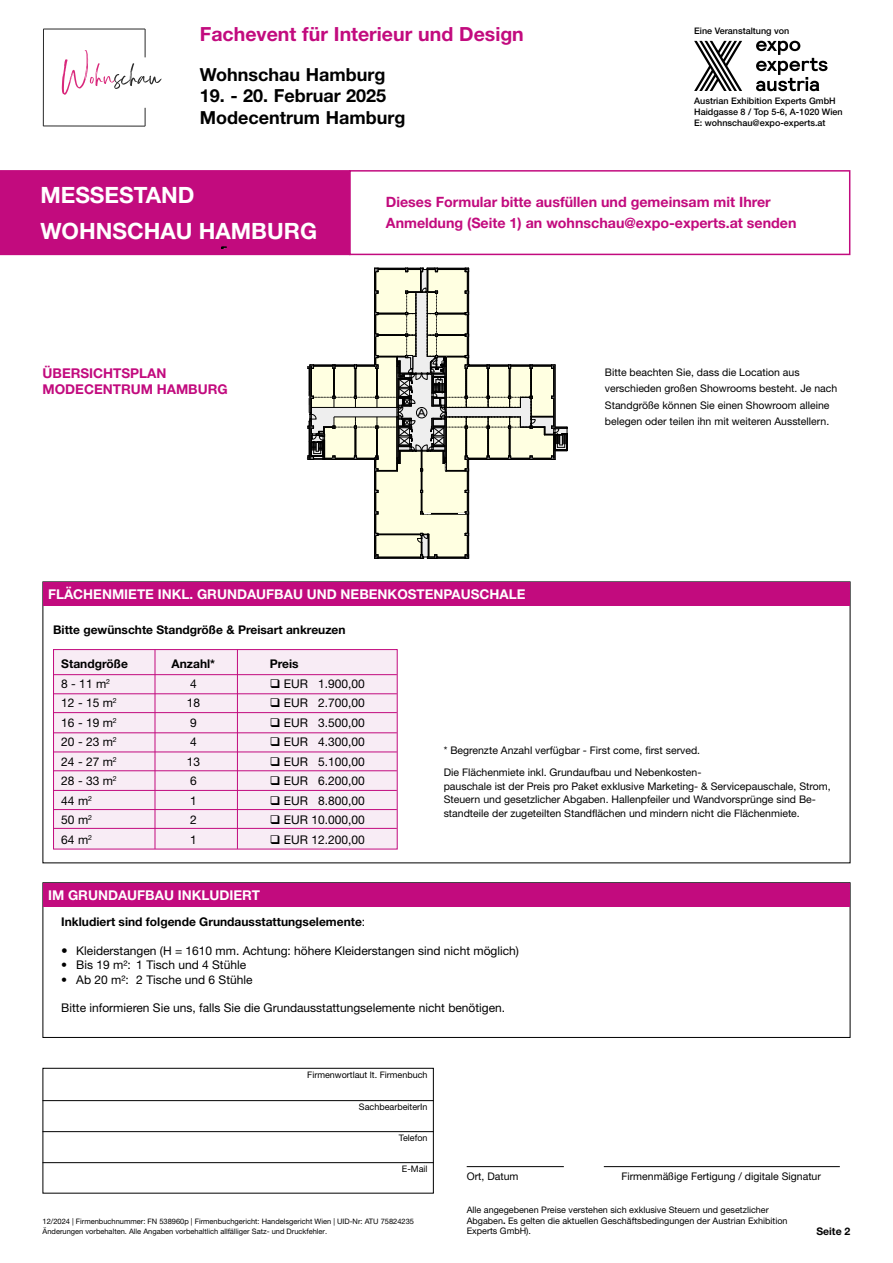
<style>
.page{position:relative;width:893px;height:1263px;background:#fff}
.page>*{position:absolute;margin:0;border:0;box-sizing:border-box;transform-origin:0 0}
.t1{font:700 22.5px/36px "Helvetica Neue LT Std";color:#fff}
.t2{font:700 19.5px "Helvetica Neue LT Pro";color:#c20b7e}
.t3{font:700 18px/21.6px "Helvetica Neue LT Pro";color:#000}
.t4{font:700 14.25px/21px "Helvetica Neue LT Pro";color:#c20b7e}
.t5{font:700 13.5px "Helvetica Neue LT Std";color:#fff}
.t6{font:700 13.5px/16.2px "Helvetica Neue LT Std";color:#c20b7e}
.t7{font:12px "Helvetica Neue LT Pro";color:#000}
.t8{font:700 12px "Helvetica Neue LT Pro";color:#000}
.t9{font:10.5px/16.5px "Helvetica Neue LT Pro";color:#000}
.t10{font:700 10.5px "Helvetica Neue LT Pro";color:#000}
.t11{font:600 10.2px "Montserrat";color:#000}
.t12{font:9px/10.8px "Helvetica Neue LT Std";color:#000}
.t13{font:500 9px/10.8px "Helvetica Neue LT Std";color:#000}
.t14{font:7.5px "Helvetica Neue LT Std";color:#000}
.t15{font:7.5px "Helvetica Neue LT Pro";color:#000}
.s1{font-weight:400}
.s2{font-family:"Helvetica Neue LT Std"}
.s3{font-weight:700}
</style>
<div class="page">
<svg style="left:756px;top:41px;width:71px;height:50px"></svg>
<svg style="left:694px;top:41px;width:48px;height:50px"></svg>
<hr style="left:43px;top:29px;width:1px;height:97px;background:#292929">
<svg style="left:62px;top:29px;width:100px;height:66px"></svg>
<hr style="left:43px;top:29px;width:102px;height:1px;background:#292929">
<hr style="left:43px;top:125px;width:102px;height:2px;background:#292929">
<svg style="left:145px;top:108px;width:1px;height:18px"></svg>
<hr style="left:467px;top:1166px;width:97px;height:1px;background:#000">
<div style="left:43px;top:1068px;width:391px;height:125px;border:1px solid #000"></div>
<hr style="left:43px;top:1100px;width:391px;height:1px;background:#000">
<hr style="left:43px;top:1131px;width:391px;height:1px;background:#000">
<hr style="left:43px;top:1162px;width:391px;height:1px;background:#000">
<div style="left:1px;top:171px;width:349px;height:83px;background:#c20b7e"></div>
<div style="left:0;top:170px;width:350px;height:85px;border:2px solid #c20b7e"></div>
<hr style="left:604px;top:1166px;width:236px;height:1px;background:#000">
<div style="left:349px;top:170px;width:501px;height:85px;border:2px solid #c20b7e"></div>
<svg style="left:307px;top:268px;width:261px;height:291px"></svg>
<div style="left:43px;top:882px;width:807px;height:156px;border:1px solid #000"></div>
<div style="left:43px;top:883px;width:807px;height:24px;background:#c20b7e"></div>
<div style="left:43px;top:582px;width:807px;height:24px;background:#c20b7e"></div>
<div style="left:53px;top:649px;width:345px;height:200px;background:#f8ecf5;border:1px solid #c20b7e"></div>
<hr style="left:155px;top:649px;width:1px;height:200px;background:#c20b7e">
<hr style="left:237px;top:649px;width:1px;height:200px;background:#c20b7e">
<hr style="left:53px;top:693px;width:344px;height:1px;background:#c20b7e">
<hr style="left:53px;top:712px;width:344px;height:1px;background:#c20b7e">
<hr style="left:53px;top:674px;width:344px;height:1px;background:#c20b7e">
<hr style="left:53px;top:751px;width:344px;height:1px;background:#c20b7e">
<hr style="left:53px;top:770px;width:344px;height:1px;background:#c20b7e">
<hr style="left:53px;top:732px;width:344px;height:1px;background:#c20b7e">
<hr style="left:53px;top:809px;width:344px;height:1px;background:#c20b7e">
<hr style="left:53px;top:828px;width:344px;height:1px;background:#c20b7e">
<hr style="left:53px;top:790px;width:344px;height:1px;background:#c20b7e">
<h2 class="t2" style="left:200px;top:22px;width:325px">Fachevent für Interieur und Design</h2>
<h3 class="t3" style="left:200px;top:63px;width:187px">Wohnschau Hamburg</h3>
<h3 class="t3" style="left:200px;top:85px;width:207px">19. - 20. Februar 2025<br>Modecentrum Hamburg</h3>
<p class="t13" style="left:694px;top:25px;width:97px">Eine Veranstaltung von</p>
<p class="t13" style="left:694px;top:95px;width:150px">Austrian Exhibition Experts GmbH<br>Haidgasse 8 / Top 5-6, A-1020 Wien<br>E: wohnschau@expo-experts.at</p>
<h1 class="t1" style="left:40px;top:177px;width:278px">MESSESTAND<br>WOHNSCHAU HAMBURG</h1>
<h3 class="t4" style="left:386px;top:191px;width:412px">Dieses Formular bitte ausfüllen und gemeinsam mit Ihrer<br>Anmeldung (Seite 1) an wohnschau@expo-experts.at senden</h3>
<p class="t6" style="left:43px;top:364px;width:187px">ÜBERSICHTSPLAN<br>MODECENTRUM HAMBURG</p>
<p class="t9" style="left:605px;top:363px;width:234px">Bitte beachten Sie, dass die Location aus verschieden großen Showrooms besteht. Je nach Standgröße können Sie einen Showroom alleine belegen oder teilen ihn mit weiteren Ausstellern.</p>
<p class="t11" style="left:418px;top:405px;width:9px">A</p>
<p class="t5" style="left:48px;top:586px;width:479px">FLÄCHENMIETE INKL. GRUNDAUFBAU UND NEBENKOSTENPAUSCHALE</p>
<p class="t8" style="left:53px;top:622px;width:294px">Bitte gewünschte Standgröße &amp; Preisart ankreuzen</p>
<p class="t8" style="left:61px;top:656px;width:68px">Standgröße</p>
<p class="t8" style="left:172px;top:656px;width:45px">Anzahl*</p>
<p class="t8" style="left:270px;top:656px;width:30px">Preis</p>
<p class="t7" style="left:61px;top:676px;width:50px">8 - 11 m<sup>2</sup></p>
<p class="t7" style="left:190px;top:676px;width:8px">4</p>
<p class="t7" style="left:270px;top:676px;width:96px">❑ EUR 1.900,00</p>
<p class="t7" style="left:61px;top:696px;width:57px">12 - 15 m<sup>2</sup></p>
<p class="t7" style="left:187px;top:696px;width:15px">18</p>
<p class="t7" style="left:270px;top:696px;width:96px">❑ EUR 2.700,00</p>
<p class="t7" style="left:61px;top:715px;width:57px">16 - 19 m<sup>2</sup></p>
<p class="t7" style="left:190px;top:715px;width:8px">9</p>
<p class="t7" style="left:270px;top:715px;width:96px">❑ EUR 3.500,00</p>
<p class="t7" style="left:61px;top:735px;width:57px">20 - 23 m<sup>2</sup></p>
<p class="t7" style="left:190px;top:735px;width:8px">4</p>
<p class="t7" style="left:270px;top:735px;width:96px">❑ EUR 4.300,00</p>
<p class="t7" style="left:61px;top:754px;width:57px">24 - 27 m<sup>2</sup></p>
<p class="t7" style="left:187px;top:754px;width:15px">13</p>
<p class="t7" style="left:270px;top:754px;width:96px">❑ EUR 5.100,00</p>
<p class="t7" style="left:61px;top:774px;width:57px">28 - 33 m<sup>2</sup></p>
<p class="t7" style="left:190px;top:774px;width:8px">6</p>
<p class="t7" style="left:270px;top:774px;width:96px">❑ EUR 6.200,00</p>
<p class="t7" style="left:61px;top:793px;width:32px">44 m<sup>2</sup></p>
<p class="t7" style="left:190px;top:793px;width:8px">1</p>
<p class="t7" style="left:270px;top:793px;width:96px">❑ EUR 8.800,00</p>
<p class="t7" style="left:61px;top:813px;width:32px">50 m<sup>2</sup></p>
<p class="t7" style="left:190px;top:813px;width:8px">2</p>
<p class="t7" style="left:270px;top:813px;width:96px">❑ EUR 10.000,00</p>
<p class="t7" style="left:61px;top:832px;width:32px">64 m<sup>2</sup></p>
<p class="t7" style="left:190px;top:832px;width:8px">1</p>
<p class="t7" style="left:270px;top:832px;width:96px">❑ EUR 12.200,00</p>
<p class="t9" style="left:444px;top:738px;width:259px;line-height:22.5px">* Begrenzte Anzahl verfügbar - First come, first served.<br>Die Flächenmiete inkl. Grundaufbau und Nebenkosten-</p>
<p class="t9" style="left:444px;top:779px;width:389px;line-height:13.5px">pauschale ist der Preis pro Paket exklusive Marketing- &amp; Servicepauschale, Strom,<br>Steuern und gesetzlicher Abgaben. Hallenpfeiler und Wandvorsprünge sind Be&shy;standteile der zugeteilten Standflächen und mindern nicht die Flächenmiete.</p>
<p class="t5" style="left:48px;top:887px;width:213px">IM GRUNDAUFBAU INKLUDIERT</p>
<p class="t8" style="left:61px;top:914px;width:305px">Inkludiert sind folgende Grundausstattungselemente<span class="s1">:</span></p>
<p class="t7" style="left:76px;top:943px;width:444px">Kleiderstangen (H = 1610 mm. Achtung: höhere Kleiderstangen sind nicht möglich)</p>
<p class="t7" style="left:61px;top:957px;width:186px">• Bis 19 m²: 1 Tisch und 4 Stühle</p>
<p class="t7" style="left:61px;top:972px;width:193px">• Ab 20 m²: 2 Tische und 6 Stühle</p>
<p class="t7" style="left:61px;top:1001px;width:445px">Bitte informieren Sie uns, falls Sie die Grundausstattungselemente nicht benötigen.</p>
<p class="t12" style="left:307px;top:1069px;width:122px">Firmenwortlaut lt. Firmenbuch</p>
<p class="t12" style="left:359px;top:1101px;width:70px">SachbearbeiterIn</p>
<p class="t12" style="left:399px;top:1132px;width:30px">Telefon</p>
<p class="t12" style="left:402px;top:1164px;width:27px">E-Mail</p>
<p class="t14" style="left:43px;top:1217px;width:373px">12/2024 | Firmenbuchnummer: FN 538960p | Firmenbuchgericht: Handelsgericht Wien | UID-Nr: ATU 75824235</p>
<p class="t15" style="left:43px;top:1227px;width:286px">Änderungen vorbehalten. Alle Angaben vorbehaltlich allfälliger Satz- und Druckfehler<span class="s2">.</span></p>
<p class="t9" style="left:467px;top:1167px;width:53px">Ort, Datum</p>
<p class="t9" style="left:621px;top:1167px;width:201px">Firmenmäßige Fertigung / digitale Signatur</p>
<p class="t12" style="left:467px;top:1204px;width:322px">Alle angegebenen Preise verstehen sich exklusive Steuern und gesetzlicher<br>Abgaben<span class="s3">.</span> Es gelten die aktuellen Geschäftsbedingungen der Austrian Exhibition<br>Experts GmbH).</p>
<p class="t10" style="left:816px;top:1224px;width:36px">Seite 2</p>
</div>
